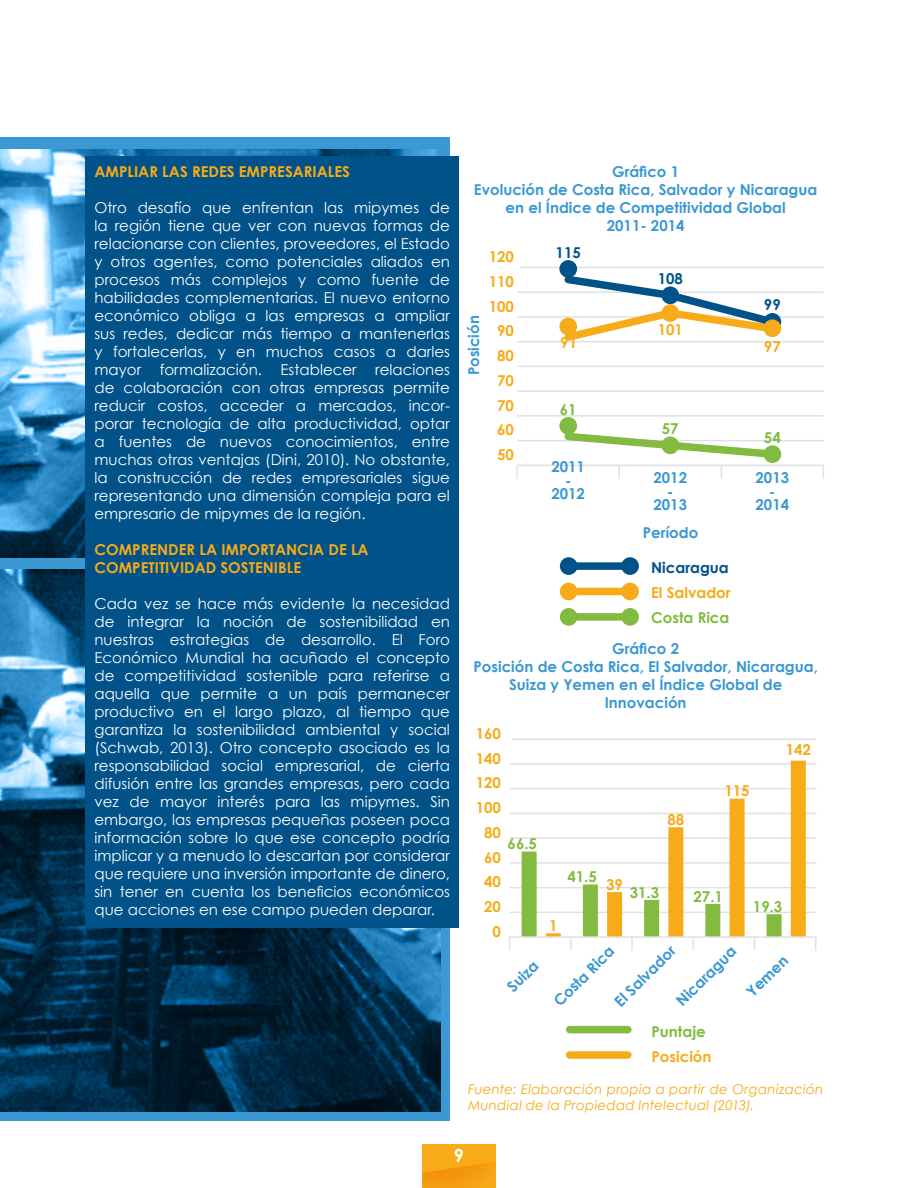
<style>
.page{position:relative;width:918px;height:1188px;background:#fff}
.page>*{position:absolute;margin:0;border:0;box-sizing:border-box;transform-origin:0 0}
.t1{font:700 18px "Century Gothic";color:#fff}
.t2{font:15px/18px "Century Gothic";color:#fff;text-align:justify}
.t3{font:700 15px/18px "Century Gothic";color:#3b98d3;text-align:center}
.t4{font:700 15px/24.8px "Century Gothic";color:#f7ab18;text-align:center}
.t5{font:700 15px "Century Gothic";color:#82bb40}
.t6{font:700 15px "Century Gothic";color:#015289}
.t7{font:italic 13.5px/16.2px "Century Gothic";letter-spacing:.015em;color:#f7ab18}
</style>
<div class="page">
<hr style="left:512px;top:738px;width:304px;height:2px;background:#e0e1e3">
<hr style="left:510px;top:763px;width:306px;height:2px;background:#e0e1e3">
<hr style="left:510px;top:788px;width:306px;height:1px;background:#e0e1e3">
<hr style="left:510px;top:813px;width:306px;height:1px;background:#e0e1e3">
<hr style="left:510px;top:837px;width:306px;height:2px;background:#e0e1e3">
<hr style="left:510px;top:862px;width:306px;height:2px;background:#e0e1e3">
<hr style="left:510px;top:887px;width:306px;height:1px;background:#e0e1e3">
<hr style="left:510px;top:912px;width:306px;height:1px;background:#e0e1e3">
<hr style="left:510px;top:936px;width:306px;height:2px;background:#e0e1e3">
<svg style="left:509px;top:937px;width:1px;height:13px"></svg>
<svg style="left:631px;top:938px;width:2px;height:12px"></svg>
<svg style="left:570px;top:938px;width:2px;height:12px"></svg>
<svg style="left:693px;top:938px;width:1px;height:12px"></svg>
<svg style="left:754px;top:938px;width:1px;height:12px"></svg>
<svg style="left:815px;top:937px;width:2px;height:13px"></svg>
<hr style="left:520px;top:267px;width:303px;height:1px;background:#e0e1e3">
<hr style="left:518px;top:291px;width:305px;height:2px;background:#e0e1e3">
<hr style="left:518px;top:316px;width:305px;height:2px;background:#e0e1e3">
<hr style="left:518px;top:341px;width:305px;height:1px;background:#e0e1e3">
<hr style="left:518px;top:366px;width:305px;height:1px;background:#e0e1e3">
<hr style="left:518px;top:390px;width:305px;height:2px;background:#e0e1e3">
<hr style="left:518px;top:415px;width:305px;height:2px;background:#e0e1e3">
<hr style="left:518px;top:440px;width:305px;height:1px;background:#e0e1e3">
<hr style="left:518px;top:465px;width:305px;height:1px;background:#e0e1e3">
<svg style="left:516px;top:465px;width:2px;height:13px"></svg>
<svg style="left:823px;top:465px;width:1px;height:13px"></svg>
<svg style="left:0;top:137px;width:450px;height:983px;background:#265c7f"></svg>
<div style="left:86px;top:156px;width:373px;height:772px;background:#015289"></div>
<div style="left:559px;top:417px;width:18px;height:18px;background:#82bb40;border-radius:50%"></div>
<div style="left:559px;top:260px;width:18px;height:18px;background:#015289;border-radius:50%"></div>
<svg style="left:560px;top:428px;width:220px;height:50px"></svg>
<svg style="left:559px;top:271px;width:223px;height:72px"></svg>
<div style="left:764px;top:319px;width:17px;height:18px;background:#f7ab18;border-radius:50%"></div>
<div style="left:621px;top:608px;width:18px;height:18px;background:#82bb40;border-radius:50%"></div>
<div style="left:560px;top:608px;width:18px;height:18px;background:#82bb40;border-radius:50%"></div>
<div style="left:569px;top:613px;width:59px;height:8px;background:#82bb40"></div>
<div style="left:621px;top:557px;width:18px;height:18px;background:#015289;border-radius:50%"></div>
<div style="left:560px;top:557px;width:18px;height:18px;background:#015289;border-radius:50%"></div>
<div style="left:569px;top:562px;width:59px;height:8px;background:#015289"></div>
<div style="left:570px;top:1026px;width:58px;height:7px;background:#82bb40"></div>
<div style="left:570px;top:1051px;width:58px;height:8px;background:#f7ab18"></div>
<div style="left:522px;top:852px;width:15px;height:84px;background:#82bb40"></div>
<hr style="left:546px;top:933px;width:15px;height:3px;background:#f7ab18">
<div style="left:583px;top:884px;width:15px;height:52px;background:#82bb40"></div>
<div style="left:607px;top:892px;width:15px;height:44px;background:#f7ab18"></div>
<div style="left:644px;top:900px;width:15px;height:36px;background:#82bb40"></div>
<div style="left:668px;top:827px;width:15px;height:109px;background:#f7ab18"></div>
<div style="left:705px;top:904px;width:15px;height:32px;background:#82bb40"></div>
<div style="left:730px;top:799px;width:15px;height:137px;background:#f7ab18"></div>
<div style="left:767px;top:914px;width:15px;height:22px;background:#82bb40"></div>
<div style="left:791px;top:761px;width:15px;height:175px;background:#f7ab18"></div>
<div style="left:621px;top:583px;width:18px;height:17px;background:#f7ab18;border-radius:50%"></div>
<div style="left:560px;top:583px;width:18px;height:17px;background:#f7ab18;border-radius:50%"></div>
<div style="left:569px;top:588px;width:59px;height:7px;background:#f7ab18"></div>
<div style="left:422px;top:1144px;width:74px;height:44px;background:#f7ab18"></div>
<svg style="left:422px;top:1162px;width:72px;height:26px"></svg>
<p class="t4" style="left:94px;top:159px;width:257px">AMPLIAR LAS REDES EMPRESARIALES</p>
<p class="t2" style="left:94px;top:199px;width:357px">Otro desafío que enfrentan las mipymes de la región tiene que ver con nuevas formas de relacionarse con clientes, proveedores, el Estado y otros agentes, como potenciales aliados en procesos más complejos y como fuente de habilidades complementarias. El nuevo entorno económico obliga a las empresas a ampliar sus redes, dedicar más tiempo a mantenerlas y fortalecerlas, y en muchos casos a darles mayor formalización. Establecer relaciones de colaboración con otras empresas permite reducir costos, acceder a mercados, incor&shy;porar tecnología de alta productividad, optar a fuentes de nuevos conocimientos, entre muchas otras ventajas (Dini, 2010). No obstante, la construcción de redes empresariales sigue representando una dimensión compleja para el empresario de mipymes de la región.</p>
<p class="t4" style="left:94px;top:540px;width:276px;line-height:18px;text-align:left">COMPRENDER LA IMPORTANCIA DE LA<br>COMPETITIVIDAD SOSTENIBLE</p>
<p class="t2" style="left:94px;top:595px;width:357px">Cada vez se hace más evidente la necesidad de integrar la noción de sostenibilidad en nuestras estrategias de desarrollo. El Foro Económico Mundial ha acuñado el concepto de competitividad sostenible para referirse a aquella que permite a un país permanecer productivo en el largo plazo, al tiempo que garantiza la sostenibilidad ambiental y social (Schwab, 2013). Otro concepto asociado es la responsabilidad social empresarial, de cierta difusión entre las grandes empresas, pero cada vez de mayor interés para las mipymes. Sin embargo, las empresas pequeñas poseen poca información sobre lo que ese concepto podría implicar y a menudo lo descartan por considerar que requiere una inversión importante de dinero, sin tener en cuenta los beneficios económicos que acciones en ese campo pueden deparar.</p>
<p class="t3" style="left:474px;top:162px;width:345px">Gráfico 1<br>Evolución de Costa Rica, Salvador y Nicaragua en el Índice de Competitividad Global<br>2011- 2014</p>
<p class="t3" style="left:464px;top:375px;width:61px;rotate:-90deg">Posición</p>
<p class="t4" style="left:489px;top:244px;width:27px">120<br>110<br>100<br>90<br>80<br>70<br>70<br>60<br>50</p>
<p class="t6" style="left:556px;top:243px;width:27px">115</p>
<p class="t6" style="left:658px;top:269px;width:27px">108</p>
<p class="t6" style="left:764px;top:295px;width:18px">99</p>
<p class="t4" style="left:658px;top:317px;width:27px">101</p>
<p class="t4" style="left:560px;top:329px;width:18px">91</p>
<p class="t4" style="left:764px;top:334px;width:18px">97</p>
<p class="t5" style="left:560px;top:400px;width:18px">61</p>
<p class="t5" style="left:662px;top:419px;width:18px">57</p>
<p class="t3" style="left:551px;top:460px;width:35px;line-height:13.5px">2011 -<br>2012</p>
<p class="t3" style="left:653px;top:471px;width:35px;line-height:13.5px">2012 -<br>2013</p>
<p class="t3" style="left:643px;top:523px;width:57px">Período</p>
<p class="t6" style="left:651px;top:558px;width:79px">Nicaragua</p>
<p class="t4" style="left:651px;top:580px;width:81px">El Salvador</p>
<p class="t5" style="left:651px;top:608px;width:80px">Costa Rica</p>
<p class="t5" style="left:764px;top:428px;width:18px">54</p>
<p class="t3" style="left:756px;top:471px;width:35px;line-height:13.5px">2013 -<br>2014</p>
<p class="t3" style="left:474px;top:639px;width:346px">Gráfico 2<br>Posición de Costa Rica, El Salvador, Nicaragua,<br>Suiza y Yemen en el Índice Global de<br>Innovación</p>
<p class="t4" style="left:476px;top:721px;width:27px;text-align:right">160<br>140<br>120<br>100<br>80<br>60<br>40<br>20<br>0</p>
<p class="t5" style="left:508px;top:834px;width:31px">66.5</p>
<p class="t3" style="left:503px;top:982px;width:39px;rotate:-45deg">Suiza</p>
<p class="t4" style="left:667px;top:807px;width:18px">88</p>
<p class="t4" style="left:724px;top:778px;width:27px">115</p>
<p class="t4" style="left:786px;top:737px;width:27px">142</p>
<p class="t4" style="left:549px;top:913px;width:10px">1</p>
<p class="t5" style="left:567px;top:867px;width:31px">41.5</p>
<p class="t4" style="left:606px;top:872px;width:18px">39</p>
<p class="t5" style="left:630px;top:883px;width:31px">31.3</p>
<p class="t5" style="left:694px;top:887px;width:31px">27.1</p>
<p class="t5" style="left:753px;top:897px;width:31px">19.3</p>
<p class="t3" style="left:550px;top:997px;width:80px;rotate:-45deg">Costa Rica</p>
<p class="t3" style="left:610px;top:997px;width:81px;rotate:-45deg">El Salvador</p>
<p class="t3" style="left:672px;top:997px;width:79px;rotate:-45deg">Nicaragua</p>
<p class="t3" style="left:742px;top:988px;width:53px;rotate:-45deg">Yemen</p>
<p class="t5" style="left:652px;top:1022px;width:56px">Puntaje</p>
<p class="t4" style="left:652px;top:1043px;width:61px">Posición</p>
<p class="t7" style="left:468px;top:1081px;width:357px">Fuente: Elaboración propia a partir de Organización<br>Mundial de la Propiedad Intelectual (2013).</p>
<p class="t1" style="left:454px;top:1144px;width:12px">9</p>
</div>
